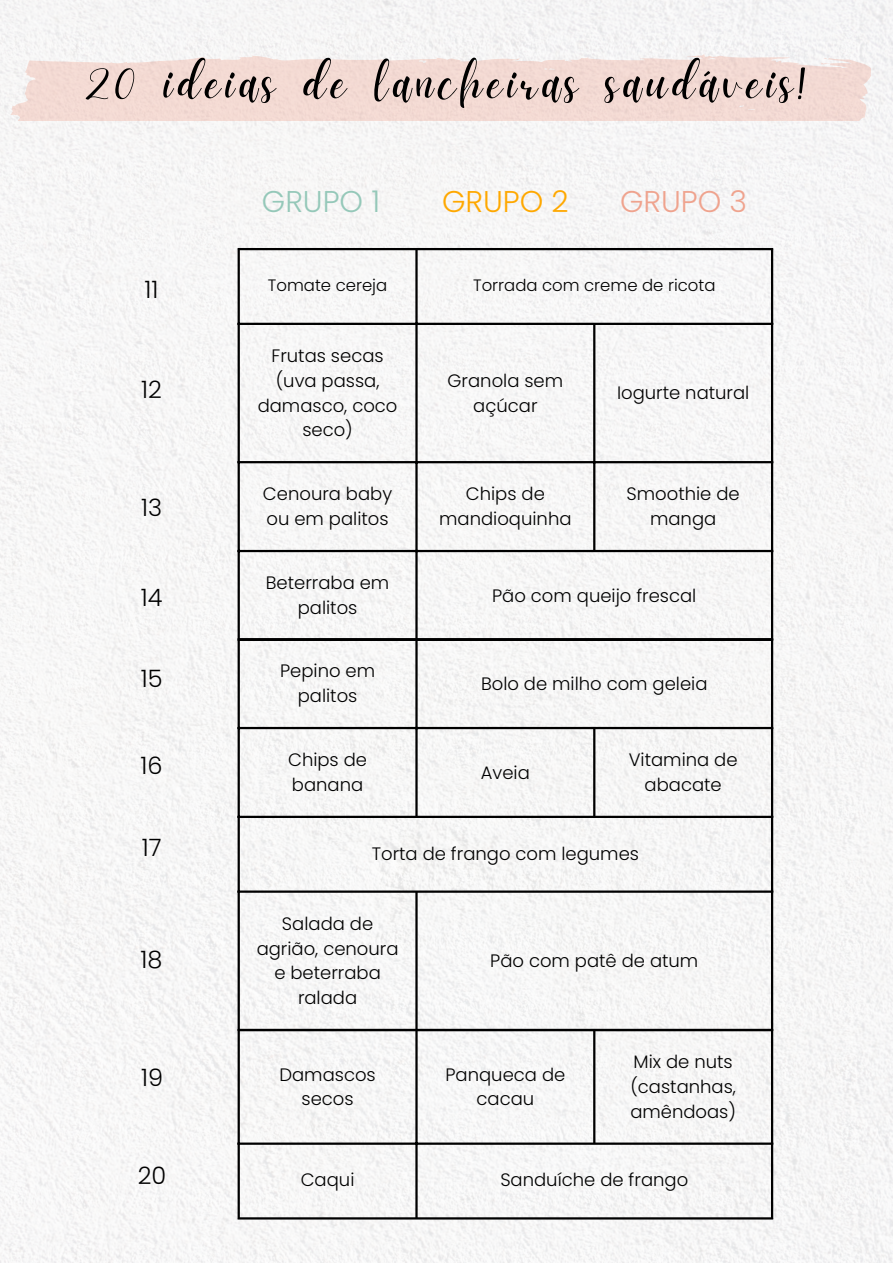
<style>
.page{position:relative;width:893px;height:1264px;background:#fff}
.page>*{position:absolute;margin:0;border:0;box-sizing:border-box;transform-origin:0 0}
.t1{font:52.5px "Daydream";letter-spacing:.09em;color:#000}
.t2{font:300 30px "Poppins";color:#95c8b9}
.t3{font:300 30px "Poppins";color:#ffa800}
.t4{font:300 30px "Poppins";color:#efa38e}
.t5{font:300 24px "Poppins";color:#000}
.t6{font:300 18px/24.8px "Poppins";color:#000;text-align:center}
.t7{font:300 16.5px "Poppins";color:#000}
</style>
<div class="page">
<div style="left:0;top:0;width:892px;height:1262px;background:#f6f6f6"></div>
<svg style="left:3px;top:54px;width:879px;height:67px;background:#f2dcd7"></svg>
<hr style="left:237px;top:250px;width:3px;height:388px;background:#000">
<hr style="left:415px;top:250px;width:2px;height:388px;background:#000">
<hr style="left:593px;top:325px;width:2px;height:225px;background:#000">
<hr style="left:771px;top:250px;width:2px;height:388px;background:#000">
<hr style="left:237px;top:248px;width:536px;height:2px;background:#000">
<hr style="left:237px;top:323px;width:536px;height:2px;background:#000">
<hr style="left:237px;top:461px;width:536px;height:2px;background:#000">
<hr style="left:237px;top:550px;width:536px;height:2px;background:#000">
<hr style="left:237px;top:638px;width:536px;height:3px;background:#000">
<hr style="left:237px;top:640px;width:3px;height:388px;background:#000">
<hr style="left:415px;top:640px;width:2px;height:175px;background:#000">
<hr style="left:415px;top:892px;width:2px;height:136px;background:#000">
<hr style="left:593px;top:729px;width:2px;height:86px;background:#000">
<hr style="left:771px;top:640px;width:2px;height:388px;background:#000">
<hr style="left:237px;top:727px;width:536px;height:2px;background:#000">
<hr style="left:237px;top:815px;width:536px;height:3px;background:#000">
<hr style="left:237px;top:890px;width:536px;height:2px;background:#000">
<hr style="left:237px;top:1031px;width:3px;height:186px;background:#000">
<hr style="left:415px;top:1031px;width:2px;height:186px;background:#000">
<hr style="left:593px;top:1031px;width:2px;height:111px;background:#000">
<hr style="left:771px;top:1031px;width:2px;height:186px;background:#000">
<hr style="left:237px;top:1028px;width:536px;height:3px;background:#000">
<hr style="left:237px;top:1142px;width:536px;height:2px;background:#000">
<hr style="left:237px;top:1217px;width:536px;height:2px;background:#000">
<h1 class="t1" style="left:86px;top:52px;width:722px">20 ideias de lancheiras saudáveis!</h1>
<h3 class="t5" style="left:145px;top:273px;width:16px">11</h3>
<h3 class="t5" style="left:141px;top:373px;width:22px">12</h3>
<h3 class="t5" style="left:141px;top:491px;width:23px">13</h3>
<h3 class="t5" style="left:141px;top:581px;width:23px">14</h3>
<h3 class="t5" style="left:141px;top:662px;width:23px">15</h3>
<h3 class="t5" style="left:141px;top:749px;width:24px">16</h3>
<h3 class="t5" style="left:142px;top:830px;width:21px">17</h3>
<h3 class="t5" style="left:141px;top:942px;width:23px">18</h3>
<h3 class="t5" style="left:141px;top:1060px;width:23px">19</h3>
<h3 class="t5" style="left:138px;top:1158px;width:30px">20</h3>
<h2 class="t2" style="left:262px;top:180px;width:120px">GRUPO 1</h2>
<h2 class="t3" style="left:442px;top:180px;width:128px">GRUPO 2</h2>
<h2 class="t4" style="left:620px;top:180px;width:129px">GRUPO 3</h2>
<p class="t7" style="left:268px;top:273px;width:121px">Tomate cereja</p>
<p class="t7" style="left:473px;top:273px;width:244px">Torrada com creme de ricota</p>
<p class="t6" style="left:258px;top:343px;width:141px">Frutas secas (uva passa, damasco, coco seco)</p>
<p class="t6" style="left:447px;top:368px;width:117px">Granola sem açúcar</p>
<p class="t6" style="left:617px;top:380px;width:134px">Iogurte natural</p>
<p class="t6" style="left:263px;top:482px;width:131px;text-align:left">Cenoura baby ou em palitos</p>
<p class="t6" style="left:439px;top:482px;width:134px">Chips de mandioquinha</p>
<p class="t6" style="left:626px;top:482px;width:115px">Smoothie de manga</p>
<p class="t6" style="left:266px;top:570px;width:125px">Beterraba em palitos</p>
<p class="t6" style="left:280px;top:658px;width:97px">Pepino em palitos</p>
<p class="t6" style="left:288px;top:747px;width:80px;text-align:left">Chips de banana</p>
<p class="t6" style="left:492px;top:583px;width:206px">Pão com queijo frescal</p>
<p class="t6" style="left:481px;top:671px;width:228px">Bolo de milho com geleia</p>
<p class="t6" style="left:481px;top:760px;width:51px">Aveia</p>
<p class="t6" style="left:628px;top:747px;width:110px">Vitamina de abacate</p>
<p class="t6" style="left:372px;top:841px;width:269px">Torta de frango com legumes</p>
<p class="t6" style="left:257px;top:911px;width:143px">Salada de agrião, cenoura e beterraba ralada</p>
<p class="t6" style="left:490px;top:948px;width:209px">Pão com patê de atum</p>
<p class="t6" style="left:279px;top:1061px;width:98px">Damascos secos</p>
<p class="t6" style="left:445px;top:1061px;width:121px">Panqueca de cacau</p>
<p class="t6" style="left:630px;top:1049px;width:107px;text-align:left">Mix de nuts (castanhas, amêndoas)</p>
<p class="t6" style="left:301px;top:1167px;width:55px">Caqui</p>
<p class="t6" style="left:500px;top:1167px;width:189px">Sanduíche de frango</p>
</div>
